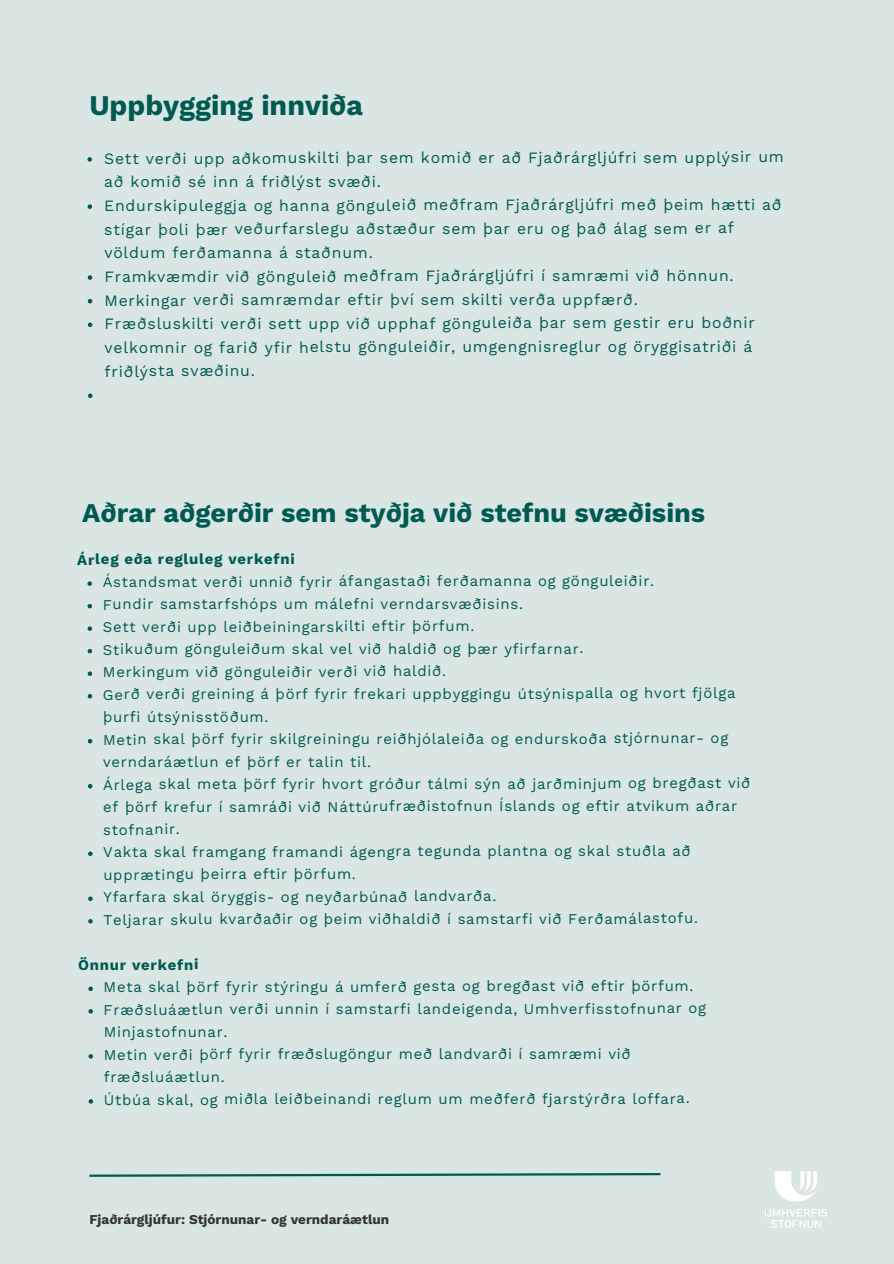
<style>
.page{position:relative;width:894px;height:1264px;background:#fff}
.page>*{position:absolute;margin:0;border:0;box-sizing:border-box;transform-origin:0 0}
.t1{font:700 28.5px "Work Sans";color:#005a50}
.t2{font:700 27px "Work Sans";color:#005a50}
.t3{font:15.75px/23.9px "Work Sans";letter-spacing:.045em;color:#005a50}
.t4{font:14.85px/22.8px "Work Sans";letter-spacing:.045em;color:#005a50}
.t5{font:700 14.85px "Work Sans";letter-spacing:.05em;color:#005a50}
.t6{font:700 13.5px "Work Sans";color:#323232}
</style>
<div class="page">
<div style="left:0;top:0;width:893px;height:1263px;background:#d9e6e4"></div>
<svg style="left:87px;top:157px;width:5px;height:5px"></svg>
<svg style="left:88px;top:204px;width:4px;height:5px"></svg>
<svg style="left:88px;top:275px;width:4px;height:5px"></svg>
<svg style="left:88px;top:299px;width:4px;height:4px"></svg>
<svg style="left:88px;top:322px;width:4px;height:5px"></svg>
<svg style="left:88px;top:393px;width:4px;height:5px"></svg>
<svg style="left:89px;top:1173px;width:572px;height:4px"></svg>
<img style="left:765px;top:1171px;width:62px;height:57px">
<svg style="left:87px;top:581px;width:5px;height:5px"></svg>
<svg style="left:87px;top:604px;width:5px;height:4px"></svg>
<svg style="left:88px;top:626px;width:4px;height:5px"></svg>
<svg style="left:88px;top:649px;width:4px;height:4px"></svg>
<svg style="left:88px;top:671px;width:4px;height:5px"></svg>
<svg style="left:88px;top:694px;width:4px;height:4px"></svg>
<svg style="left:88px;top:739px;width:4px;height:4px"></svg>
<svg style="left:88px;top:784px;width:4px;height:4px"></svg>
<svg style="left:88px;top:851px;width:5px;height:5px"></svg>
<svg style="left:88px;top:896px;width:5px;height:5px"></svg>
<svg style="left:88px;top:919px;width:5px;height:4px"></svg>
<svg style="left:88px;top:986px;width:5px;height:5px"></svg>
<svg style="left:88px;top:1009px;width:5px;height:4px"></svg>
<svg style="left:88px;top:1054px;width:5px;height:4px"></svg>
<svg style="left:89px;top:1099px;width:4px;height:4px"></svg>
<h1 class="t1" style="left:89px;top:88px;width:275px">Uppbygging innviða</h1>
<p class="t3" style="left:104px;top:146px;width:681px">Sett verði upp aðkomuskilti þar sem komið er að Fjaðrárgljúfri sem upplýsir um að komið sé inn á friðlýst svæði.</p>
<p class="t3" style="left:104px;top:193px;width:678px">Endurskipuleggja og hanna gönguleið meðfram Fjaðrárgljúfri með þeim hætti að stígar þoli þær veðurfarslegu aðstæður sem þar eru og það álag sem er af völdum ferðamanna á staðnum.</p>
<p class="t3" style="left:104px;top:264px;width:630px">Framkvæmdir við gönguleið meðfram Fjaðrárgljúfri í samræmi við hönnun.</p>
<p class="t3" style="left:104px;top:288px;width:535px">Merkingar verði samræmdar eftir því sem skilti verða uppfærð.</p>
<p class="t3" style="left:104px;top:311px;width:651px">Fræðsluskilti verði sett upp við upphaf gönguleiða þar sem gestir eru boðnir velkomnir og farið yfir helstu gönguleiðir, umgengnisreglur og öryggisatriði á friðlýsta svæðinu.</p>
<p class="t2" style="left:82px;top:497px;width:624px">Aðrar aðgerðir sem styðja við stefnu svæðisins</p>
<p class="t5" style="left:77px;top:550px;width:219px">Árleg eða regluleg verkefni</p>
<p class="t4" style="left:103px;top:570px;width:553px">Ástandsmat verði unnið fyrir áfangastaði ferðamanna og gönguleiðir.</p>
<p class="t4" style="left:103px;top:592px;width:422px">Fundir samstarfshóps um málefni verndarsvæðisins.</p>
<p class="t4" style="left:103px;top:615px;width:373px">Sett verði upp leiðbeiningarskilti eftir þörfum.</p>
<p class="t4" style="left:103px;top:637px;width:482px">Stikuðum gönguleiðum skal vel við haldið og þær yfirfarnar.</p>
<p class="t4" style="left:103px;top:660px;width:345px">Merkingum við gönguleiðir verði við haldið.</p>
<p class="t4" style="left:103px;top:682px;width:634px">Gerð verði greining á þörf fyrir frekari uppbyggingu útsýnispalla og hvort fjölga þurfi útsýnisstöðum.</p>
<p class="t4" style="left:103px;top:727px;width:626px">Metin skal þörf fyrir skilgreiningu reiðhjólaleiða og endurskoða stjórnunar- og verndaráætlun ef þörf er talin til.</p>
<p class="t4" style="left:103px;top:772px;width:648px">Árlega skal meta þörf fyrir hvort gróður tálmi sýn að jarðminjum og bregðast við ef þörf krefur í samráði við Náttúrufræðistofnun Íslands og eftir atvikum aðrar stofnanir.</p>
<p class="t4" style="left:103px;top:840px;width:589px">Vakta skal framgang framandi ágengra tegunda plantna og skal stuðla að upprætingu þeirra eftir þörfum.</p>
<h2 class="t4" style="left:103px;top:885px;width:394px">Yfarfara skal öryggis- og neyðarbúnað landvarða.</h2>
<p class="t4" style="left:103px;top:907px;width:596px">Teljarar skulu kvarðaðir og þeim viðhaldið í samstarfi við Ferðamálastofu.</p>
<p class="t5" style="left:78px;top:955px;width:122px">Önnur verkefni</p>
<p class="t4" style="left:104px;top:975px;width:591px">Meta skal þörf fyrir stýringu á umferð gesta og bregðast við eftir þörfum.</p>
<p class="t4" style="left:104px;top:997px;width:603px">Fræðsluáætlun verði unnin í samstarfi landeigenda, Umhverfisstofnunar og<br>Minjastofnunar.</p>
<p class="t4" style="left:104px;top:1042px;width:528px">Metin verði þörf fyrir fræðslugöngur með landvarði í samræmi við fræðsluáætlun.</p>
<p class="t4" style="left:104px;top:1087px;width:587px">Útbúa skal, og miðla leiðbeinandi reglum um meðferð fjarstýrðra loffara.</p>
<h1 class="t6" style="left:89px;top:1210px;width:301px">Fjaðrárgljúfur: Stjórnunar- og verndaráætlun</h1>
</div>
